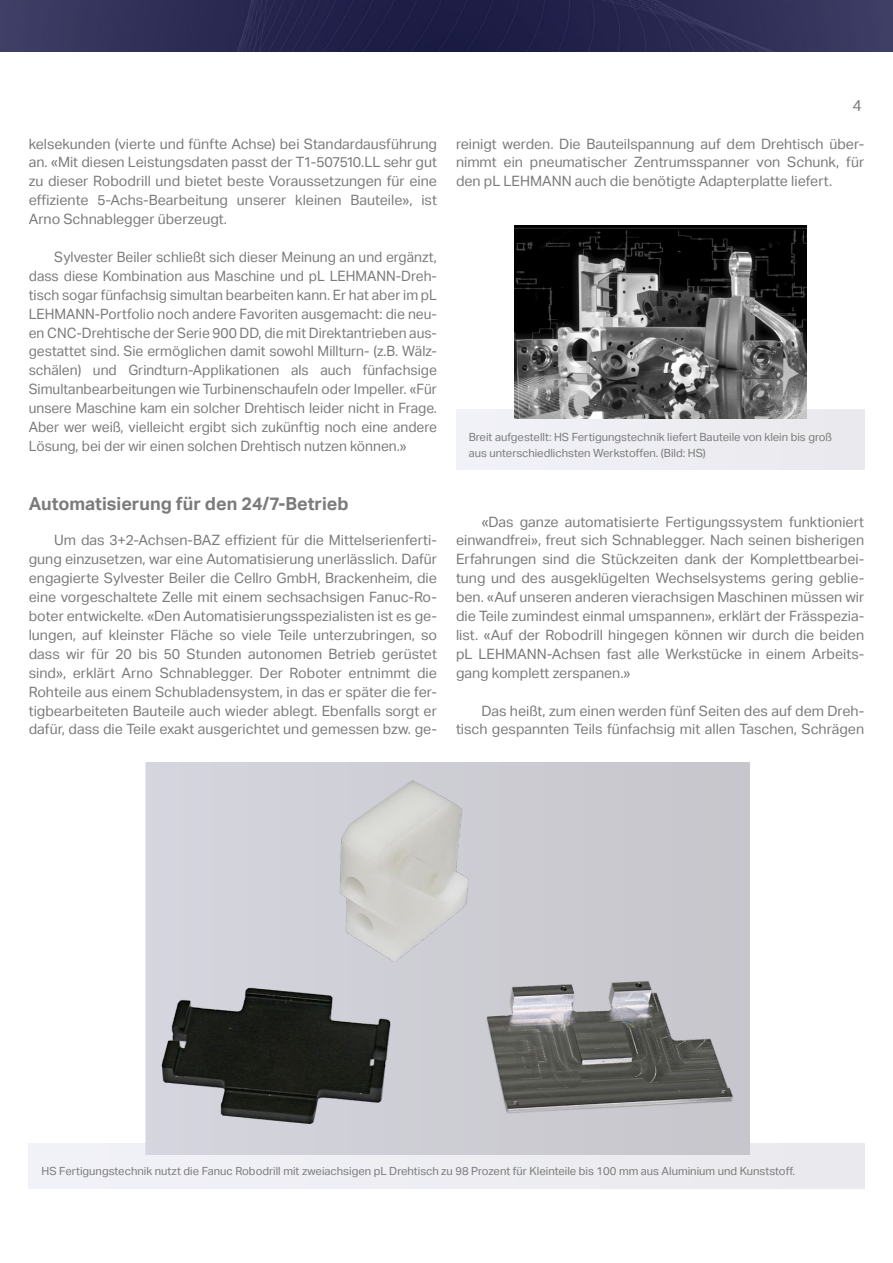
<style>
.page{position:relative;width:893px;height:1263px;background:#fff}
.page>*{position:absolute;margin:0;border:0;box-sizing:border-box;transform-origin:0 0}
.Grundtext{font:700 18px "Aktiv Grotesk";color:#7a7b7a}
.t1{font:15.75px "Aktiv Grotesk";color:#7a7b7a}
.Grundtext-2{font:14.25px/18.9px "Aktiv Grotesk";color:#7a7b7a;text-align:justify}
.Legende{font:11.25px/15.8px "Aktiv Grotesk";color:#7a7b7a}
</style>
<div class="page">
<img style="left:0;top:0;width:893px;height:51px">
<div style="left:456px;top:410px;width:408px;height:60px;background:#ededf2"></div>
<img style="left:514px;top:225px;width:292px;height:193px">
<div style="left:29px;top:1144px;width:835px;height:44px;background:#ededf2"></div>
<div style="left:146px;top:763px;width:603px;height:392px;background:#cdcdd4"></div>
<img style="left:161px;top:780px;width:573px;height:344px">
<p class="Grundtext-2" style="left:29px;top:134px;width:410px">kelsekunden (vierte und fünfte Achse) bei Standardausführung an. «Mit diesen Leistungsdaten passt der T1-507510.LL sehr gut zu dieser Robodrill und bietet beste Voraussetzungen für eine effiziente 5-Achs-Bearbeitung unserer kleinen Bauteile», ist Arno Schnablegger überzeugt.</p>
<p class="Grundtext-2" style="left:29px;top:248px;width:410px;text-indent:26px">Sylvester Beiler schließt sich dieser Meinung an und ergänzt, dass diese Kombination aus Maschine und pL LEHMANN-Dreh&shy;tisch sogar fünfachsig simultan bearbeiten kann. Er hat aber im pL LEHMANN-Portfolio noch andere Favoriten ausgemacht: die neu&shy;en CNC-Drehtische der Serie 900 DD, die mit Direktantrieben aus&shy;gestattet sind. Sie ermöglichen damit sowohl Millturn- (z.B. Wälz&shy;schälen) und Grindturn-Applikationen als auch fünfachsige Simultanbearbeitungen wie Turbinenschaufeln oder Impeller. «Für unsere Maschine kam ein solcher Drehtisch leider nicht in Frage.<br>Aber wer weiß, vielleicht ergibt sich zukünftig noch eine andere Lösung, bei der wir einen solchen Drehtisch nutzen können.»</p>
<p class="Grundtext" style="left:29px;top:494px;width:321px">Automatisierung für den 24/7-Betrieb</p>
<p class="Grundtext-2" style="left:29px;top:531px;width:410px;text-indent:26px">Um das 3+2-Achsen-BAZ effizient für die Mittelserienferti&shy;gung einzusetzen, war eine Automatisierung unerlässlich. Dafür engagierte Sylvester Beiler die Cellro GmbH, Brackenheim, die eine vorgeschaltete Zelle mit einem sechsachsigen Fanuc-Ro&shy;boter entwickelte. «Den Automatisierungsspezialisten ist es ge&shy;lungen, auf kleinster Fläche so viele Teile unterzubringen, so dass wir für 20 bis 50 Stunden autonomen Betrieb gerüstet sind», erklärt Arno Schnablegger. Der Roboter entnimmt die Rohteile aus einem Schubladensystem, in das er später die fer&shy;tigbearbeiteten Bauteile auch wieder ablegt. Ebenfalls sorgt er dafür, dass die Teile exakt ausgerichtet und gemessen bzw. ge-</p>
<p class="t1" style="left:852px;top:96px;width:11px">4</p>
<p class="Grundtext-2" style="left:456px;top:134px;width:410px">reinigt werden. Die Bauteilspannung auf dem Drehtisch über&shy;nimmt ein pneumatischer Zentrumsspanner von Schunk, für den pL LEHMANN auch die benötigte Adapterplatte liefert.</p>
<p class="Legende" style="left:469px;top:430px;width:365px">Breit aufgestellt: HS Fertigungstechnik liefert Bauteile von klein bis groß aus unterschiedlichsten Werkstoffen. (Bild: HS)</p>
<p class="Grundtext-2" style="left:456px;top:512px;width:410px;text-indent:26px">«Das ganze automatisierte Fertigungssystem funktioniert einwandfrei», freut sich Schnablegger. Nach seinen bisherigen Erfahrungen sind die Stückzeiten dank der Komplettbearbei&shy;tung und des ausgeklügelten Wechselsystems gering geblie&shy;ben. «Auf unseren anderen vierachsigen Maschinen müssen wir die Teile zumindest einmal umspannen», erklärt der Frässpezia&shy;list. «Auf der Robodrill hingegen können wir durch die beiden pL LEHMANN-Achsen fast alle Werkstücke in einem Arbeits&shy;gang komplett zerspanen.»</p>
<p class="Grundtext-2" style="left:456px;top:701px;width:410px;text-align:right">Das heißt, zum einen werden fünf Seiten des auf dem Dreh&shy;tisch gespannten Teils fünfachsig mit allen Taschen, Schrägen</p>
<p class="Legende" style="left:42px;top:1163px;width:755px">HS Fertigungstechnik nutzt die Fanuc Robodrill mit zweiachsigen pL Drehtisch zu 98 Prozent für Kleinteile bis 100 mm aus Aluminium und Kunststoff.</p>
</div>
